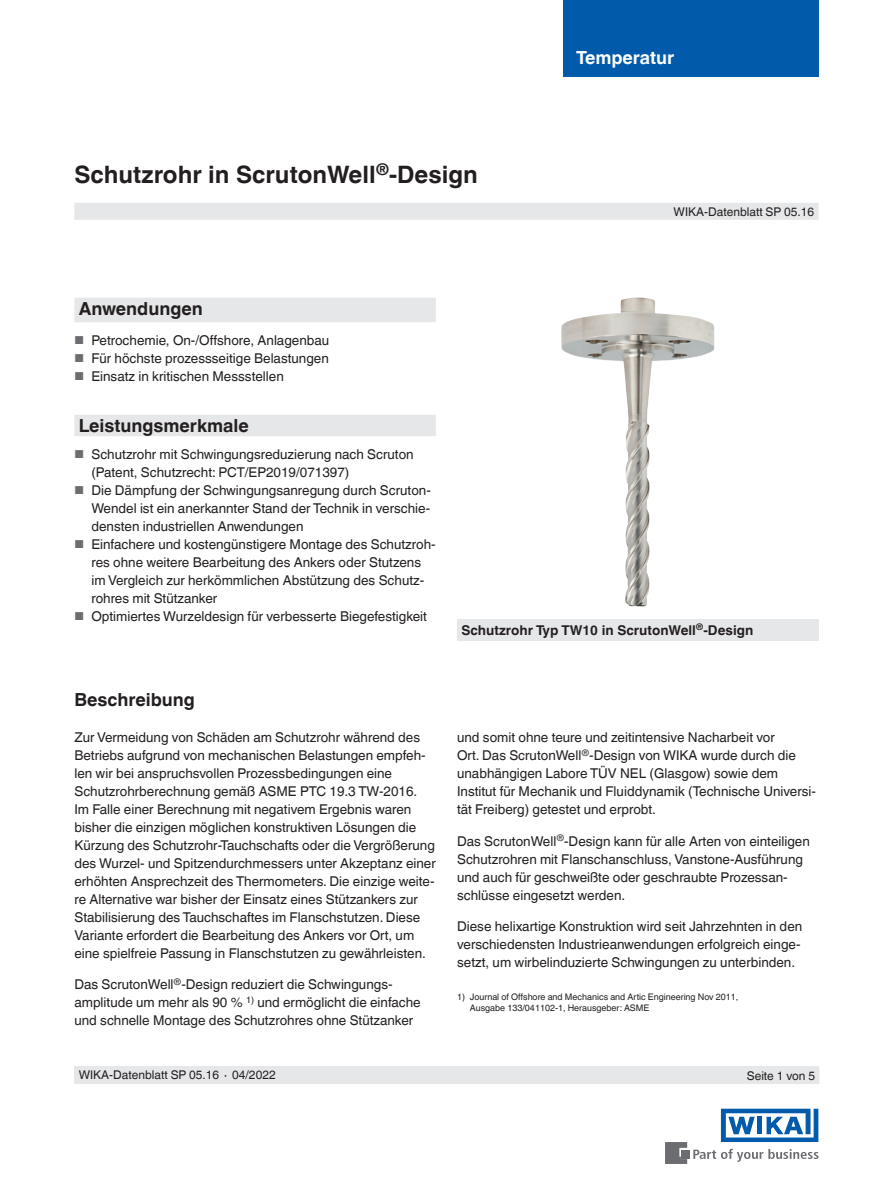
<style>
.page{position:relative;width:893px;height:1188px;background:#fff}
.page>*{position:absolute;margin:0;border:0;box-sizing:border-box;transform-origin:0 0}
.Headline{font:700 24px "Helvetica World";color:#231f20}
.Subheadline1{font:700 18px "Helvetica World";color:#231f20}
.t1{font:700 18px "Helvetica World";color:#fff}
.Running_text{font:13.5px/18px "Helvetica World";color:#231f20}
.Subheadline2{font:700 13.5px "Helvetica World";color:#231f20}
.Small_text{font:12px "Helvetica World";color:#231f20}
.Footnotes{font:9px/10.5px "Helvetica World";color:#231f20}
.s1{font-size:11.55px;color:#6c6d70}
</style>
<div class="page">
<svg style="left:693px;top:1149px;width:126px;height:13px"></svg>
<div style="left:682px;top:1150px;width:8px;height:8px;background:#6c6d70"></div>
<svg style="left:665px;top:1142px;width:22px;height:22px"></svg>
<svg style="left:721px;top:1109px;width:97px;height:33px"></svg>
<div style="left:563px;top:0;width:256px;height:77px;background:#015aaa"></div>
<div style="left:74px;top:1066px;width:745px;height:18px;background:#e6e7e9"></div>
<div style="left:74px;top:203px;width:745px;height:17px;background:#e6e7e9"></div>
<svg style="left:74px;top:298px;width:362px;height:138px"></svg>
<div style="left:457px;top:619px;width:362px;height:21px;background:#e6e7e9"></div>
<img style="left:561px;top:298px;width:154px;height:308px">
<p class="Headline" style="left:74px;top:161px;width:405px">Schutzrohr in ScrutonWell<sup>®</sup>-Design</p>
<h2 class="t1" style="left:576px;top:47px;width:100px">Temperatur</h2>
<p class="Small_text" style="left:674px;top:204px;width:142px">WIKA-Datenblatt SP 05.16</p>
<p class="Subheadline1" style="left:79px;top:298px;width:126px">Anwendungen</p>
<p class="Running_text" style="left:74px;top:331px;width:256px"><span class="s1">■</span> Petrochemie, On-/Offshore, Anlagenbau</p>
<p class="Running_text" style="left:74px;top:349px;width:256px"><span class="s1">■</span> Für höchste prozessseitige Belastungen</p>
<p class="Running_text" style="left:74px;top:367px;width:211px"><span class="s1">■</span> Einsatz in kritischen Messstellen</p>
<p class="Subheadline1" style="left:79px;top:415px;width:172px">Leistungsmerkmale</p>
<p class="Running_text" style="left:91px;top:445px;width:324px;text-indent:-17px"><span class="s1">■</span> Schutzrohr mit Schwingungsreduzierung nach Scruton (Patent, Schutzrecht: PCT/EP2019/071397)</p>
<p class="Running_text" style="left:91px;top:481px;width:341px;text-align:justify;text-indent:-17px"><span class="s1">■</span> Die Dämpfung der Schwingungsanregung durch Scruton-Wendel ist ein anerkannter Stand der Technik in verschie&shy;densten industriellen Anwendungen</p>
<p class="Running_text" style="left:91px;top:535px;width:346px;text-indent:-17px"><span class="s1">■</span> Einfachere und kostengünstigere Montage des Schutzroh&shy;res ohne weitere Bearbeitung des Ankers oder Stutzens im Vergleich zur herkömmlichen Abstützung des Schutz&shy;rohres mit Stützanker</p>
<p class="Running_text" style="left:74px;top:607px;width:354px"><span class="s1">■</span> Optimiertes Wurzeldesign für verbesserte Biegefestigkeit</p>
<p class="Subheadline2" style="left:461px;top:622px;width:293px">Schutzrohr Typ TW10 in ScrutonWell<sup>®</sup>-Design</p>
<p class="Subheadline1" style="left:74px;top:689px;width:122px">Beschreibung</p>
<p class="Running_text" style="left:74px;top:728px;width:363px">Zur Vermeidung von Schäden am Schutzrohr während des Betriebs aufgrund von mechanischen Belastungen empfeh&shy;len wir bei anspruchsvollen Prozessbedingungen eine Schutzrohrberechnung gemäß ASME PTC 19.3 TW-2016.<br>Im Falle einer Berechnung mit negativem Ergebnis waren bisher die einzigen möglichen konstruktiven Lösungen die Kürzung des Schutzrohr-Tauchschafts oder die Vergrößerung des Wurzel- und Spitzendurchmessers unter Akzeptanz einer erhöhten Ansprechzeit des Thermometers. Die einzige weite&shy;re Alternative war bisher der Einsatz eines Stützankers zur Stabilisierung des Tauchschaftes im Flanschstutzen. Diese Variante erfordert die Bearbeitung des Ankers vor Ort, um eine spielfreie Passung in Flanschstutzen zu gewährleisten.</p>
<p class="Running_text" style="left:74px;top:976px;width:348px">Das ScrutonWell<sup>®</sup>-Design reduziert die Schwingungs&shy;amplitude um mehr als 90 % <sup>1)</sup> und ermöglicht die einfache und schnelle Montage des Schutzrohres ohne Stützanker</p>
<p class="Small_text" style="left:79px;top:1068px;width:198px">WIKA-Datenblatt SP 05.16 ∙ 04/2022</p>
<p class="Running_text" style="left:457px;top:728px;width:360px">und somit ohne teure und zeitintensive Nacharbeit vor<br>Ort. Das ScrutonWell<sup>®</sup>-Design von WIKA wurde durch die unabhängigen Labore TÜV NEL (Glasgow) sowie dem Institut für Mechanik und Fluiddynamik (Technische Universi&shy;tät Freiberg) getestet und erprobt.</p>
<p class="Running_text" style="left:457px;top:832px;width:354px">Das ScrutonWell<sup>®</sup>-Design kann für alle Arten von einteiligen Schutzrohren mit Flanschanschluss, Vanstone-Ausführung und auch für geschweißte oder geschraubte Prozessan&shy;schlüsse eingesetzt werden.</p>
<p class="Running_text" style="left:457px;top:917px;width:347px">Diese helixartige Konstruktion wird seit Jahrzehnten in den verschiedensten Industrieanwendungen erfolgreich einge&shy;setzt, um wirbelinduzierte Schwingungen zu unterbinden.</p>
<p class="Footnotes" style="left:457px;top:992px;width:10px">1)</p>
<p class="Footnotes" style="left:470px;top:992px;width:270px">Journal of Offshore and Mechanics and Artic Engineering Nov 2011,<br>Ausgabe 133/041102-1, Herausgeber: ASME</p>
<p class="Small_text" style="left:747px;top:1068px;width:70px">Seite 1 von 5</p>
</div>
